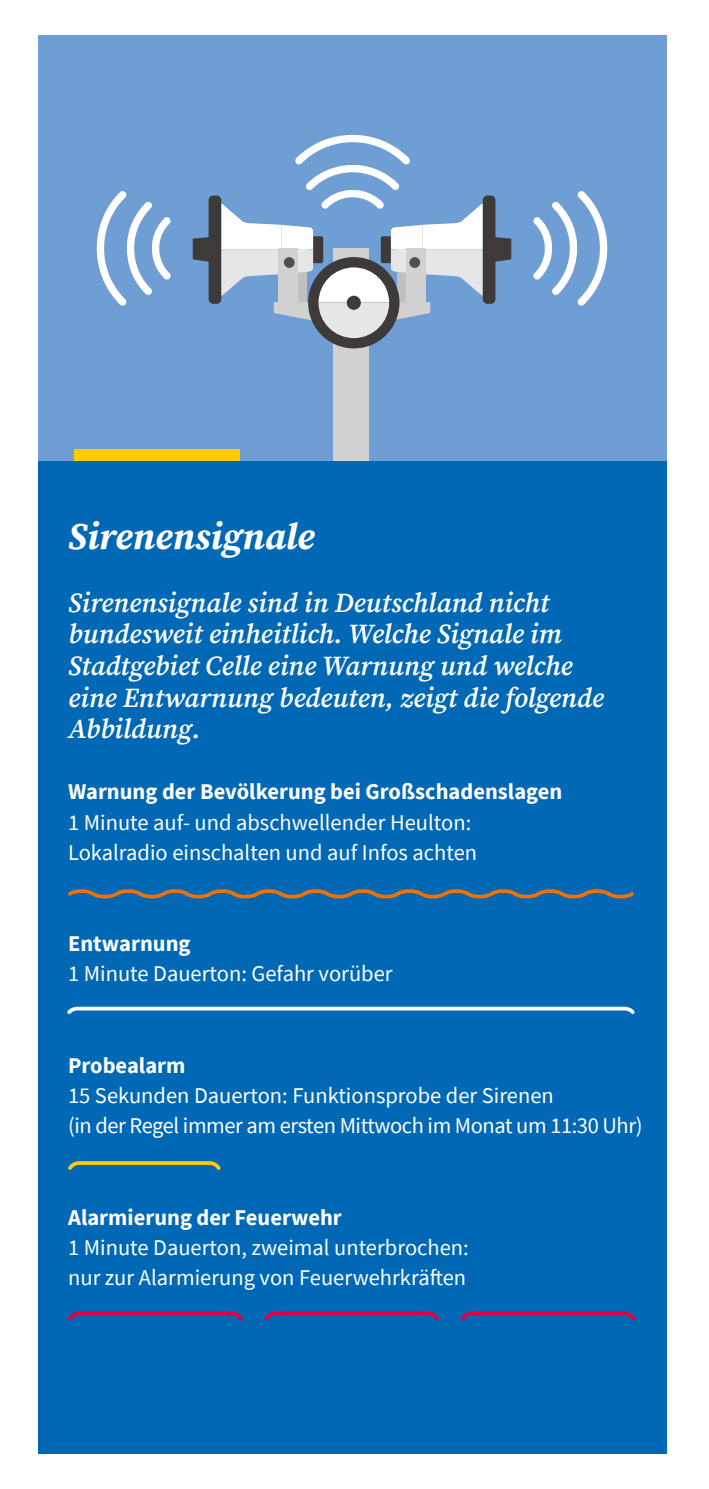
<style>
.page{position:relative;width:709px;height:1489px;background:#fff}
.page>*{position:absolute;margin:0;border:0;box-sizing:border-box;transform-origin:0 0}
.t1{font:italic 700 37.5px "Source Serif Pro";color:#fff}
.t2{font:italic 600 27.5px/31.8px "Source Serif Pro";color:#fff}
.t3{font:22.5px/30.5px "Source Sans Pro";color:#fff}
.t4{font:22.5px/30.5px "Source Sans Pro";letter-spacing:-.02em;color:#fff}
.t5{font:700 22.5px "Source Sans Pro";color:#fff}
</style>
<div class="page">
<div style="left:38px;top:35px;width:628px;height:426px;background:#6e9ed4"></div>
<div style="left:333px;top:248px;width:36px;height:213px;background:#d2d1d1"></div>
<div style="left:308px;top:257px;width:91px;height:91px;background:#3e3a3a;border-radius:50%"></div>
<svg style="left:193px;top:134px;width:318px;height:204px"></svg>
<div style="left:347px;top:296px;width:14px;height:14px;background:#3e3a3a;border-radius:50%"></div>
<svg style="left:96px;top:191px;width:75px;height:115px"></svg>
<svg style="left:533px;top:191px;width:75px;height:115px"></svg>
<div style="left:38px;top:461px;width:628px;height:992px;background:#0068b4"></div>
<div style="left:74px;top:449px;width:165px;height:12px;background:#fc0"></div>
<svg style="left:68px;top:889px;width:566px;height:10px"></svg>
<svg style="left:67px;top:1006px;width:568px;height:8px"></svg>
<svg style="left:68px;top:1161px;width:153px;height:9px"></svg>
<svg style="left:68px;top:1311px;width:568px;height:10px"></svg>
<h1 class="t1" style="left:68px;top:510px;width:248px">Sirenensignale</h1>
<p class="t2" style="left:68px;top:586px;width:537px">Sirenensignale sind in Deutschland nicht bundesweit einheitlich. Welche Signale im Stadtgebiet Celle eine Warnung und welche eine Entwarnung bedeuten, zeigt die folgende Abbildung.</p>
<p class="t5" style="left:68px;top:776px;width:496px">Warnung der Bevölkerung bei Großschadenslagen</p>
<p class="t3" style="left:68px;top:806px;width:410px">1 Minute auf- und abschwellender Heulton:<br>Lokalradio einschalten und auf Infos achten</p>
<p class="t5" style="left:68px;top:928px;width:124px">Entwarnung</p>
<p class="t3" style="left:68px;top:958px;width:326px">1 Minute Dauerton: Gefahr vorüber</p>
<p class="t5" style="left:68px;top:1049px;width:119px">Probealarm</p>
<p class="t4" style="left:68px;top:1080px;width:576px">15 Sekunden Dauerton: Funktionsprobe der Sirenen<br>(in der Regel immer am ersten Mittwoch im Monat um 11:30 Uhr)</p>
<p class="t5" style="left:68px;top:1201px;width:275px">Alarmierung der Feuerwehr</p>
<p class="t3" style="left:68px;top:1231px;width:402px">1 Minute Dauerton, zweimal unterbrochen: nur zur Alarmierung von Feuerwehrkräften</p>
</div>
